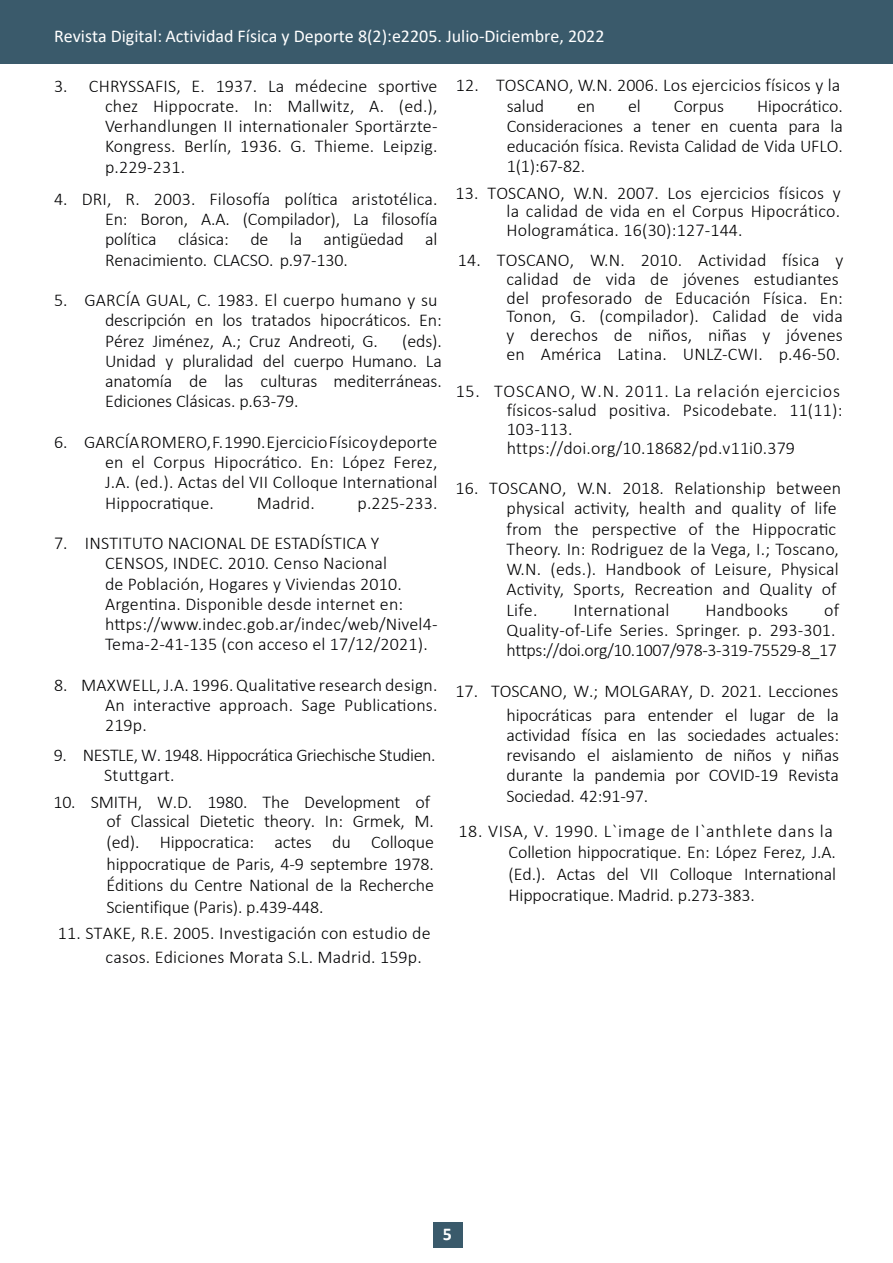
<style>
.page{position:relative;width:893px;height:1263px;background:#fff}
.page>*{position:absolute;margin:0;border:0;box-sizing:border-box;transform-origin:0 0}
.t1{font:300 18px/20.2px "Calibri";letter-spacing:.01em;color:#000002;text-align:justify}
.t2{font:300 18px/21.6px "Calibri";letter-spacing:-.01em;color:#000;text-align:justify}
.t3{font:300 18px/20.2px "Calibri";letter-spacing:-.01em;color:#000002;text-align:right}
.t4{font:18px "Calibri";color:#fff}
.t5{font:300 18px/20.2px "Calibri";letter-spacing:-.025em;color:#000002}
.t6{font:300 18px "Calibri";letter-spacing:.01em;color:#000}
.t7{font:700 18px "Calibri";color:#fff}
</style>
<div class="page">
<div style="left:0;top:1px;width:893px;height:63px;background:#3a5a6b"></div>
<div style="left:433px;top:1222px;width:30px;height:26px;background:#3a5a6b"></div>
<p class="t4" style="left:54px;top:23px;width:552px">Revista Digital: Actividad Física y Deporte 8(2):e2205. Julio-Diciembre, 2022</p>
<p class="t1" style="left:105px;top:75px;width:334px;text-indent:-51px">3. CHRYSSAFIS, E. 1937. La médecine sportive chez Hippocrate. In: Mallwitz, A. (ed.), Verhandlungen II internationaler Sportärzte-Kongress. Berlín, 1936. G. Thieme. Leipzig. p.229-231.</p>
<p class="t1" style="left:105px;top:189px;width:334px;text-indent:-51px">4. DRI, R. 2003. Filosofía política aristotélica.<br>En: Boron, A.A. (Compilador), La filosofía política clásica: de la antigüedad al Renacimiento. CLACSO. p.97-130.</p>
<p class="t3" style="left:105px;top:290px;width:338px;text-align:left;text-indent:-51px">5. GARCÍA GUAL, C. 1983. El cuerpo humano y su descripción en los tratados hipocráticos. En:<br>Pérez Jiménez, A.; Cruz Andreoti, G.</p>
<p class="t1" style="left:105px;top:330px;width:338px;text-indent:297px">(eds).<br>Unidad y pluralidad del cuerpo Humano. La anatomía de las culturas mediterráneas.<br>Ediciones Clásicas. p.63-79.</p>
<p class="t1" style="left:105px;top:432px;width:334px;text-indent:-51px">6. GARCÍA ROMERO, F. 1990. Ejercicio Físico y deporte en el Corpus Hipocrático. En: López Ferez, J.A. (ed.). Actas del VII Colloque International Hippocratique.</p>
<p class="t1" style="left:257px;top:492px;width:60px">Madrid.</p>
<p class="t1" style="left:357px;top:492px;width:82px">p.225-233.</p>
<p class="t1" style="left:105px;top:533px;width:334px;text-align:left;text-indent:-51px">7. INSTITUTO NACIONAL DE ESTADÍSTICA Y CENSOS, INDEC. 2010. Censo Nacional<br>de Población, Hogares y Viviendas 2010.<br>Argentina. Disponible desde internet en: https://www.indec.gob.ar/indec/web/Nivel4- Tema-2-41-135 (con acceso el 17/12/2021).</p>
<p class="t1" style="left:105px;top:675px;width:334px;text-indent:-51px">8. MAXWELL, J.A. 1996. Qualitative research design.<br>An interactive approach. Sage Publications.<br>219p.</p>
<p class="t5" style="left:104px;top:744px;width:333px;text-indent:-50px">9. NESTLE, W. 1948. Hippocrática Griechische Studien.<br>Stuttgart.</p>
<p class="t3" style="left:53px;top:792px;width:378px">10. SMITH, W.D. 1980. The Development of</p>
<p class="t2" style="left:107px;top:809px;width:329px">of Classical Dietetic theory. In: Grmek, M. (ed). Hippocratica: actes du Colloque hippocratique de Paris, 4-9 septembre 1978.<br>Éditions du Centre National de la Recherche Scientifique (Paris). p.439-448.</p>
<p class="t6" style="left:58px;top:922px;width:374px">11. STAKE, R.E. 2005. Investigación con estudio de</p>
<p class="t1" style="left:106px;top:946px;width:318px">casos. Ediciones Morata S.L. Madrid. 159p.</p>
<p class="t1" style="left:507px;top:75px;width:335px;text-indent:-51px">12. TOSCANO, W.N. 2006. Los ejercicios físicos y la salud</p>
<p class="t1" style="left:507px;top:95px;width:338px;text-indent:250px">Hipocrático.<br>Consideraciones a tener en cuenta para la educación física. Revista Calidad de Vida UFLO.<br>1(1):67-82.</p>
<p class="t1" style="left:507px;top:183px;width:336px;line-height:18.8px;text-indent:-51px">13. TOSCANO, W.N. 2007. Los ejercicios físicos y la calidad de vida en el Corpus Hipocrático.<br>Hologramática. 16(30):127-144.</p>
<p class="t1" style="left:506px;top:251px;width:338px;line-height:18.8px;text-align:left;text-indent:-49px">14. TOSCANO, W.N. 2010. Actividad física y calidad de vida de jóvenes estudiantes del profesorado de Educación Física. En:<br>Tonon, G. (compilador). Calidad de vida y derechos de niños, niñas y jóvenes en América Latina. UNLZ-CWI. p.46-50.</p>
<p class="t1" style="left:507px;top:382px;width:337px;line-height:18.8px;text-align:left;text-indent:-51px">15. TOSCANO, W.N. 2011. La relación ejercicios físicos-salud positiva. Psicodebate. 11(11):<br>103-113. https://doi.org/10.18682/pd.v11i0.379</p>
<p class="t1" style="left:506px;top:478px;width:336px;text-align:left;text-indent:-51px">16. TOSCANO, W.N. 2018. Relationship between physical activity, health and quality of life from the perspective of the Hippocratic Theory. In: Rodriguez de la Vega, I.; Toscano, W.N. (eds.). Handbook of Leisure, Physical Activity, Sports, Recreation and Quality of Life.</p>
<p class="t1" style="left:577px;top:95px;width:20px">en</p>
<p class="t1" style="left:628px;top:95px;width:14px">el</p>
<p class="t1" style="left:674px;top:95px;width:52px">Corpus</p>
<p class="t1" style="left:506px;top:599px;width:334px;text-align:left;text-indent:318px">of<br>Quality-of-Life Series. Springer. p. 293-301. https://doi.org/10.1007/978-3-319-75529-8_17</p>
<p class="t3" style="left:455px;top:678px;width:385px;line-height:24px">17. TOSCANO, W.; MOLGARAY, D. 2021. Lecciones hipocráticas para entender el lugar de la</p>
<p class="t1" style="left:506px;top:725px;width:334px">actividad física en las sociedades actuales: revisando el aislamiento de niños y niñas durante la pandemia por COVID-19 Revista Sociedad. 42:91-97.</p>
<p class="t1" style="left:573px;top:599px;width:97px">International</p>
<p class="t1" style="left:705px;top:599px;width:84px">Handbooks</p>
<p class="t2" style="left:509px;top:820px;width:329px;text-align:left;text-indent:-50px">18. VISA, V. 1990. L`image de I`anthlete dans la Colletion hippocratique. En: López Ferez, J.A. (Ed.). Actas del VII Colloque International Hippocratique. Madrid. p.273-383.</p>
<p class="t7" style="left:443px;top:1221px;width:11px">5</p>
</div>
